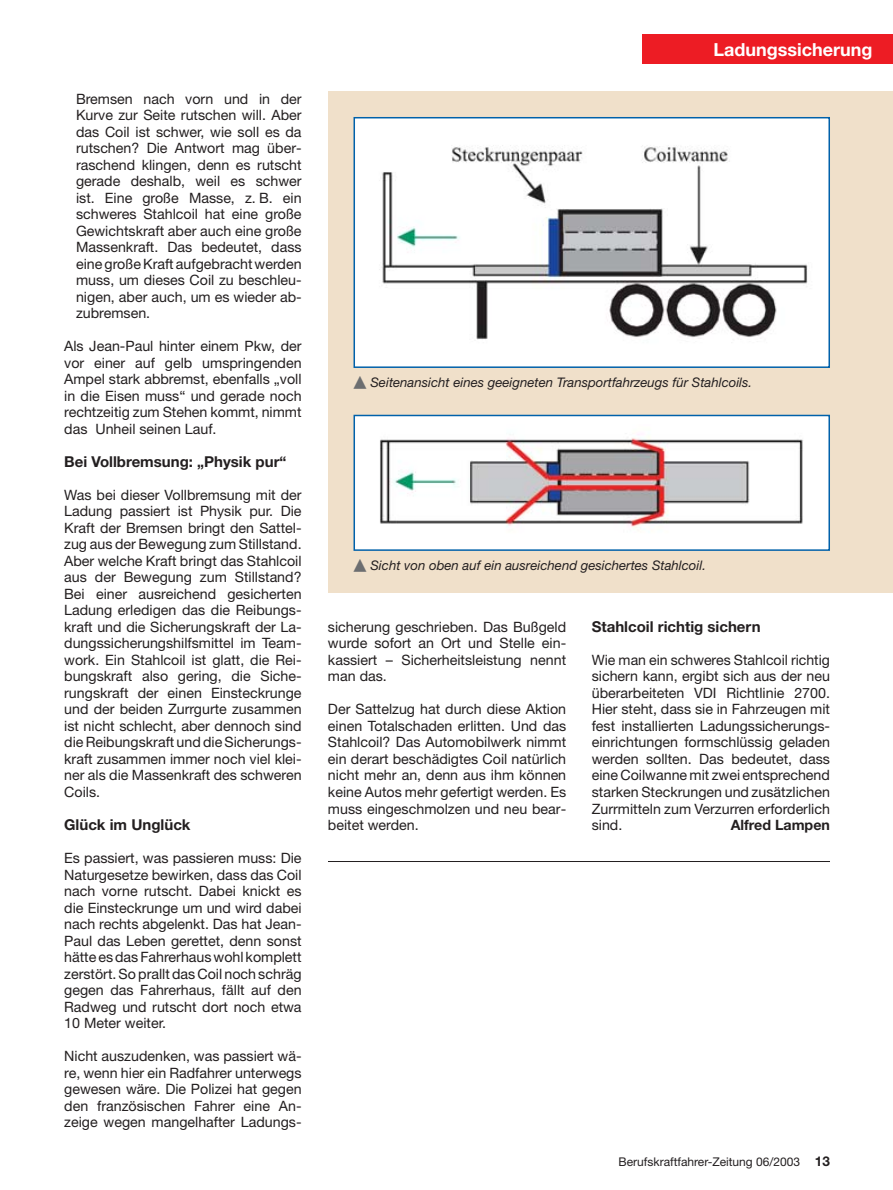
<style>
.page{position:relative;width:893px;height:1190px;background:#fff}
.page>*{position:absolute;margin:0;border:0;box-sizing:border-box;transform-origin:0 0}
.t1{font:700 18px "Helvetica Neue";color:#fff}
.t2{font:700 15px "Helvetica Neue";color:#231f20}
.t3{font:14.25px/16.5px "Helvetica Neue";color:#231f20;text-align:justify}
.t4{font:700 14.25px "Helvetica Neue";color:#231f20}
.t5{font:italic 13.2px "Helvetica Neue";color:#231f20}
.t6{font:12px "Helvetica Neue";color:#231f20}
.s1{font-family:"Universal Newswith Comm Pi";font-style:normal;color:#6c6e70}
.s2{font-weight:700;font-size:13.5px}
</style>
<div class="page">
<div style="left:328px;top:91px;width:564px;height:502px;background:#f0e0ca"></div>
<div style="left:354px;top:118px;width:475px;height:249px;background:#fff"></div>
<img style="left:379px;top:145px;width:429px;height:195px">
<div style="left:353px;top:117px;width:477px;height:251px;border:2px solid #0061aa"></div>
<div style="left:354px;top:415px;width:475px;height:135px;background:#fff"></div>
<img style="left:380px;top:434px;width:423px;height:94px">
<div style="left:353px;top:415px;width:477px;height:136px;border:2px solid #0061aa"></div>
<div style="left:642px;top:34px;width:250px;height:30px;background:#ed1c24"></div>
<hr style="left:328px;top:861px;width:502px;height:1px;background:#231f20">
<p class="t3" style="left:76px;top:92px;width:227px">Bremsen nach vorn und in der Kurve zur Seite rutschen will. Aber das Coil ist schwer, wie soll es da rutschen? Die Antwort mag über&shy;raschend klingen, denn es rutscht gerade deshalb, weil es schwer ist. Eine große Masse, z. B. ein schweres Stahlcoil hat eine große Gewichtskraft aber auch eine große Massenkraft. Das bedeutet, dass eine große Kraft aufgebracht werden muss, um dieses Coil zu beschleu&shy;nigen, aber auch, um es wieder ab&shy;zubremsen.</p>
<p class="t3" style="left:64px;top:339px;width:239px">Als Jean-Paul hinter einem Pkw, der vor einer auf gelb umspringenden Ampel stark abbremst, ebenfalls „voll in die Eisen muss“ und gerade noch rechtzeitig zum Stehen kommt, nimmt das Unheil seinen Lauf.</p>
<p class="t2" style="left:64px;top:456px;width:224px">Bei Vollbremsung: „Physik pur“</p>
<p class="t3" style="left:64px;top:488px;width:239px">Was bei dieser Vollbremsung mit der Ladung passiert ist Physik pur. Die Kraft der Bremsen bringt den Sattel&shy;zug aus der Bewegung zum Stillstand.<br>Aber welche Kraft bringt das Stahlcoil aus der Bewegung zum Stillstand?<br>Bei einer ausreichend gesicherten Ladung erledigen das die Reibungs&shy;kraft und die Sicherungskraft der La&shy;dungssicherungshilfsmittel im Team&shy;work. Ein Stahlcoil ist glatt, die Rei&shy;bungskraft also gering, die Siche&shy;rungskraft der einen Einsteckrunge und der beiden Zurrgurte zusammen ist nicht schlecht, aber dennoch sind die Reibungskraft und die Sicherungs&shy;kraft zusammen immer noch viel klei&shy;ner als die Massenkraft des schweren Coils.</p>
<p class="t2" style="left:64px;top:819px;width:128px">Glück im Unglück</p>
<p class="t3" style="left:64px;top:851px;width:239px">Es passiert, was passieren muss: Die Naturgesetze bewirken, dass das Coil nach vorne rutscht. Dabei knickt es die Einsteckrunge um und wird dabei nach rechts abgelenkt. Das hat Jean-Paul das Leben gerettet, denn sonst hätte es das Fahrerhaus wohl komplett zerstört. So prallt das Coil noch schräg gegen das Fahrerhaus, fällt auf den Radweg und rutscht dort noch etwa 10 Meter weiter.</p>
<p class="t3" style="left:64px;top:1049px;width:239px">Nicht auszudenken, was passiert wä&shy;re, wenn hier ein Radfahrer unterwegs gewesen wäre. Die Polizei hat gegen den französischen Fahrer eine An&shy;zeige wegen mangelhafter Ladungs-</p>
<p class="t1" style="left:713px;top:43px;width:160px">Ladungssicherung</p>
<p class="t5" style="left:353px;top:378px;width:400px"><span class="s1">-</span> Seitenansicht eines geeigneten Transportfahrzeugs für Stahlcoils.</p>
<p class="t5" style="left:353px;top:561px;width:354px"><span class="s1">-</span> Sicht von oben auf ein ausreichend gesichertes Stahlcoil.</p>
<p class="t3" style="left:328px;top:620px;width:240px">sicherung geschrieben. Das Bußgeld wurde sofort an Ort und Stelle ein&shy;kassiert – Sicherheitsleistung nennt man das.</p>
<p class="t3" style="left:328px;top:702px;width:240px">Der Sattelzug hat durch diese Aktion einen Totalschaden erlitten. Und das Stahlcoil? Das Automobilwerk nimmt ein derart beschädigtes Coil natürlich nicht mehr an, denn aus ihm können keine Autos mehr gefertigt werden. Es muss eingeschmolzen und neu bear&shy;beitet werden.</p>
<p class="t2" style="left:591px;top:621px;width:170px">Stahlcoil richtig sichern</p>
<p class="t3" style="left:591px;top:653px;width:240px">Wie man ein schweres Stahlcoil richtig sichern kann, ergibt sich aus der neu überarbeiteten VDI Richtlinie 2700.<br>Hier steht, dass sie in Fahrzeugen mit fest installierten Ladungssicherungs&shy;einrichtungen formschlüssig geladen werden sollten. Das bedeutet, dass eine Coilwanne mit zwei entsprechend starken Steckrungen und zusätzlichen Zurrmitteln zum Verzurren erforderlich sind.</p>
<p class="t4" style="left:730px;top:819px;width:101px">Alfred Lampen</p>
<p class="t6" style="left:618px;top:1157px;width:213px">Berufskraftfahrer-Zeitung 06/2003 <span class="s2">13</span></p>
</div>
